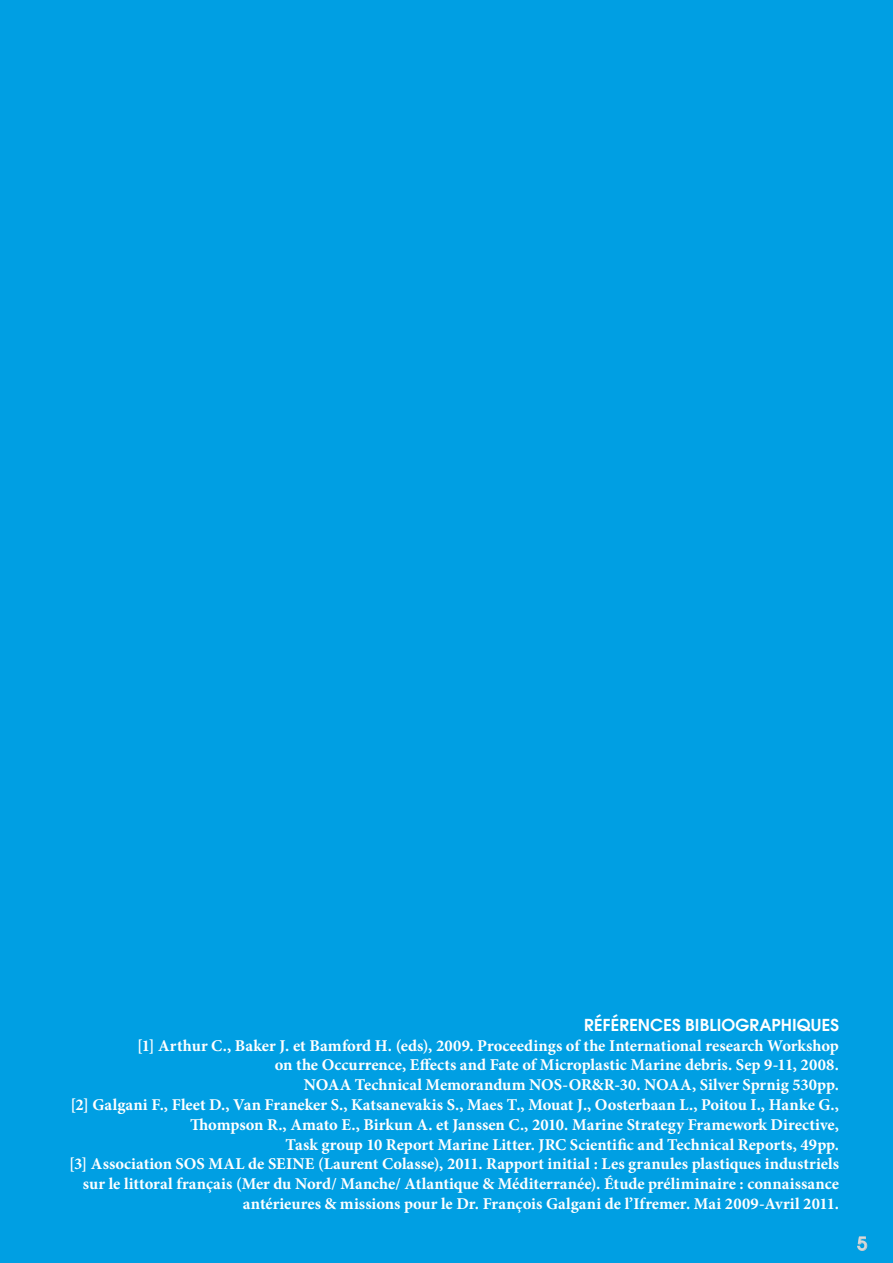
<style>
.page{position:relative;width:893px;height:1263px;background:#009fe3}
.page>*{position:absolute;margin:0;border:0;box-sizing:border-box;transform-origin:0 0}
.t1{font:500 18px "Avant Garde LT";color:#dadada}
.t2{font:700 16.5px/19.8px "Minion Pro";letter-spacing:.005em;color:#fff;text-align:right}
.t3{font:600 16.5px "Avant Garde LT";letter-spacing:.005em;color:#fff}
</style>
<div class="page">
<svg style="left:857px;top:1236px;width:10px;height:15px"></svg>
<p class="t3" style="left:584px;top:1014px;width:256px">RÉFÉRENCES BIBLIOGRAPHIQUES</p>
<p class="t2" style="left:69px;top:1035px;width:771px">[1] Arthur C., Baker J. et Bamford H. (eds), 2009. Proceedings of the International research Workshop<br>on the Occurrence, Effects and Fate of Microplastic Marine debris. Sep 9-11, 2008.<br>NOAA Technical Memorandum NOS-OR&amp;R-30. NOAA, Silver Sprnig 530pp.<br>[2] Galgani F., Fleet D., Van Franeker S., Katsanevakis S., Maes T., Mouat J., Oosterbaan L., Poitou I., Hanke G., Thompson R., Amato E., Birkun A. et Janssen C., 2010. Marine Strategy Framework Directive,<br>Task group 10 Report Marine Litter. JRC Scientific and Technical Reports, 49pp.<br>[3] Association SOS MAL de SEINE (Laurent Colasse), 2011. Rapport initial : Les granules plastiques industriels sur le littoral français (Mer du Nord/ Manche/ Atlantique &amp; Méditerranée). Étude préliminaire : connaissance antérieures &amp; missions pour le Dr. François Galgani de l’Ifremer. Mai 2009-Avril 2011.</p>
<p class="t1" style="left:857px;top:1232px;width:11px">5</p>
</div>
